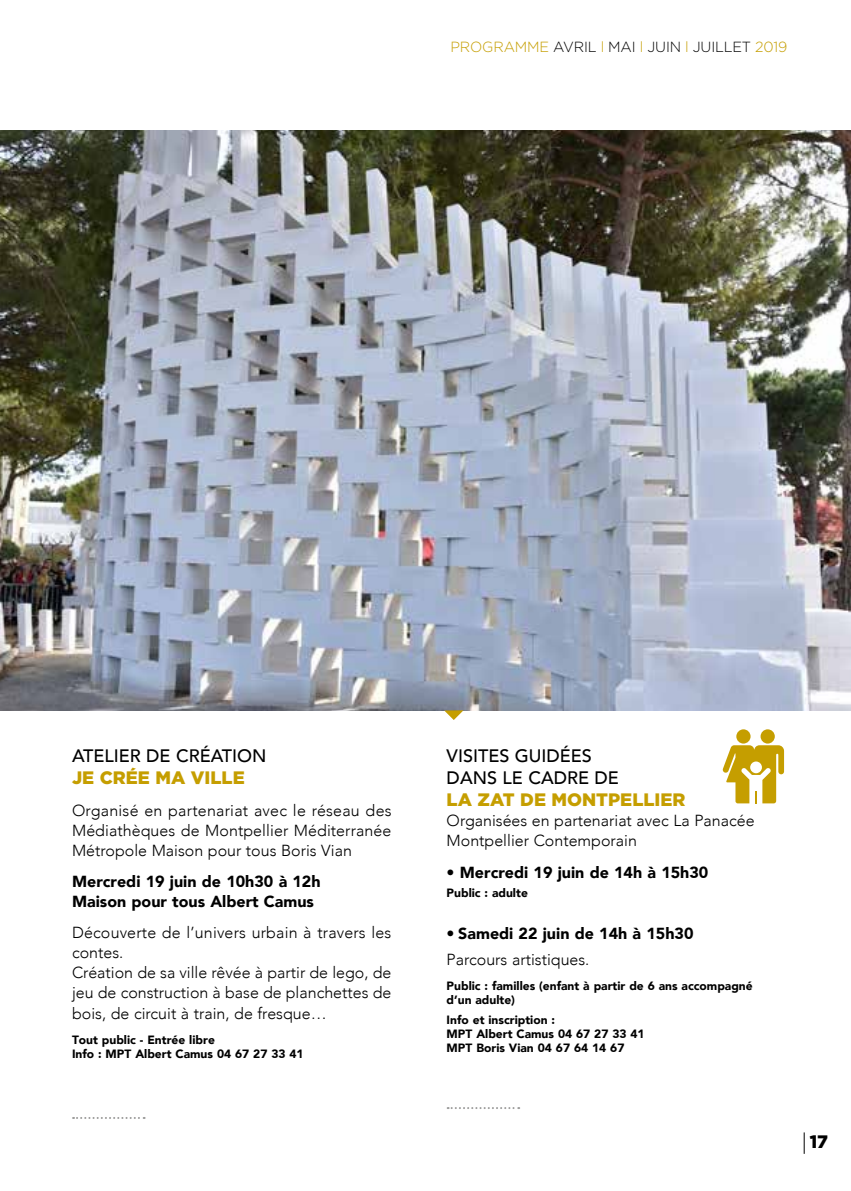
<style>
.page{position:relative;width:851px;height:1191px;background:#fff}
.page>*{position:absolute;margin:0;border:0;box-sizing:border-box;transform-origin:0 0}
.t1{font:500 18px/22px "Avenir";color:#000}
.t2{font:900 18px "Gotham";color:#c59e00}
.t3{font:900 18px "Gotham";color:#000}
.t4{font:300 16px/20px "Avenir";color:#000}
.t5{font:16px/20px "Avenir Black 3";color:#000}
.t6{font:300 14.6px "Gotham";letter-spacing:-.01em;color:#000}
.t7{font:12px/14px "Avenir Black 3";color:#000}
.s1{color:#c59e00}
.s2{font-family:"Avenir";font-weight:300}
</style>
<div class="page">
<svg style="left:803px;top:1132px;width:1px;height:21px"></svg>
<img style="left:0;top:130px;width:850px;height:580px">
<svg style="left:444px;top:710px;width:19px;height:10px"></svg>
<svg style="left:73px;top:1117px;width:72px;height:2px"></svg>
<svg style="left:447px;top:1107px;width:72px;height:2px"></svg>
<svg style="left:722px;top:745px;width:62px;height:58px"></svg>
<div style="left:736px;top:729px;width:14px;height:14px;background:#c59e00;border-radius:50%"></div>
<div style="left:760px;top:729px;width:14px;height:14px;background:#c59e00;border-radius:50%"></div>
<p class="t6" style="left:450px;top:37px;width:338px"><span class="s1">PROGRAMME</span> AVRIL <span class="s1">l</span> MAI <span class="s1">l</span> JUIN <span class="s1">l</span> JUILLET <span class="s1">2019</span></p>
<p class="t1" style="left:72px;top:744px;width:196px">ATELIER DE CRÉATION</p>
<p class="t2" style="left:72px;top:765px;width:174px">JE CRÉE MA VILLE</p>
<p class="t4" style="left:72px;top:800px;width:321px;text-align:justify">Organisé en partenariat avec le réseau des Médiathèques de Montpellier Méditerranée Métropole Maison pour tous Boris Vian</p>
<p class="t5" style="left:72px;top:872px;width:250px">Mercredi 19 juin de 10h30 à 12h<br>Maison pour tous Albert Camus</p>
<p class="t4" style="left:72px;top:923px;width:321px">Découverte de l’univers urbain à travers les contes.<br>Création de sa ville rêvée à partir de lego, de jeu de construction à base de planchettes de bois, de circuit à train, de fresque…</p>
<p class="t7" style="left:72px;top:1033px;width:233px">Tout public - Entrée libre<br>Info : MPT Albert Camus 04 67 27 33 41</p>
<p class="t1" style="left:446px;top:744px;width:174px">VISITES GUIDÉES<br>DANS LE CADRE DE</p>
<p class="t2" style="left:446px;top:787px;width:240px">LA ZAT DE MONTPELLIER</p>
<p class="t4" style="left:446px;top:811px;width:309px">Organisées en partenariat avec La Panacée<br>Montpellier Contemporain</p>
<p class="t5" style="left:446px;top:863px;width:263px">• Mercredi 19 juin de 14h à 15h30</p>
<p class="t7" style="left:446px;top:887px;width:83px">Public : adulte</p>
<p class="t5" style="left:446px;top:925px;width:248px"><span class="s2">•</span> Samedi 22 juin de 14h à 15h30</p>
<p class="t4" style="left:446px;top:949px;width:144px">Parcours artistiques.</p>
<p class="t7" style="left:446px;top:980px;width:307px">Public : familles (enfant à partir de 6 ans accompagné d’un adulte)</p>
<p class="t7" style="left:446px;top:1013px;width:199px">Info et inscription :<br>MPT Albert Camus 04 67 27 33 41<br>MPT Boris Vian 04 67 64 14 67</p>
<p class="t3" style="left:809px;top:1129px;width:20px">17</p>
</div>
